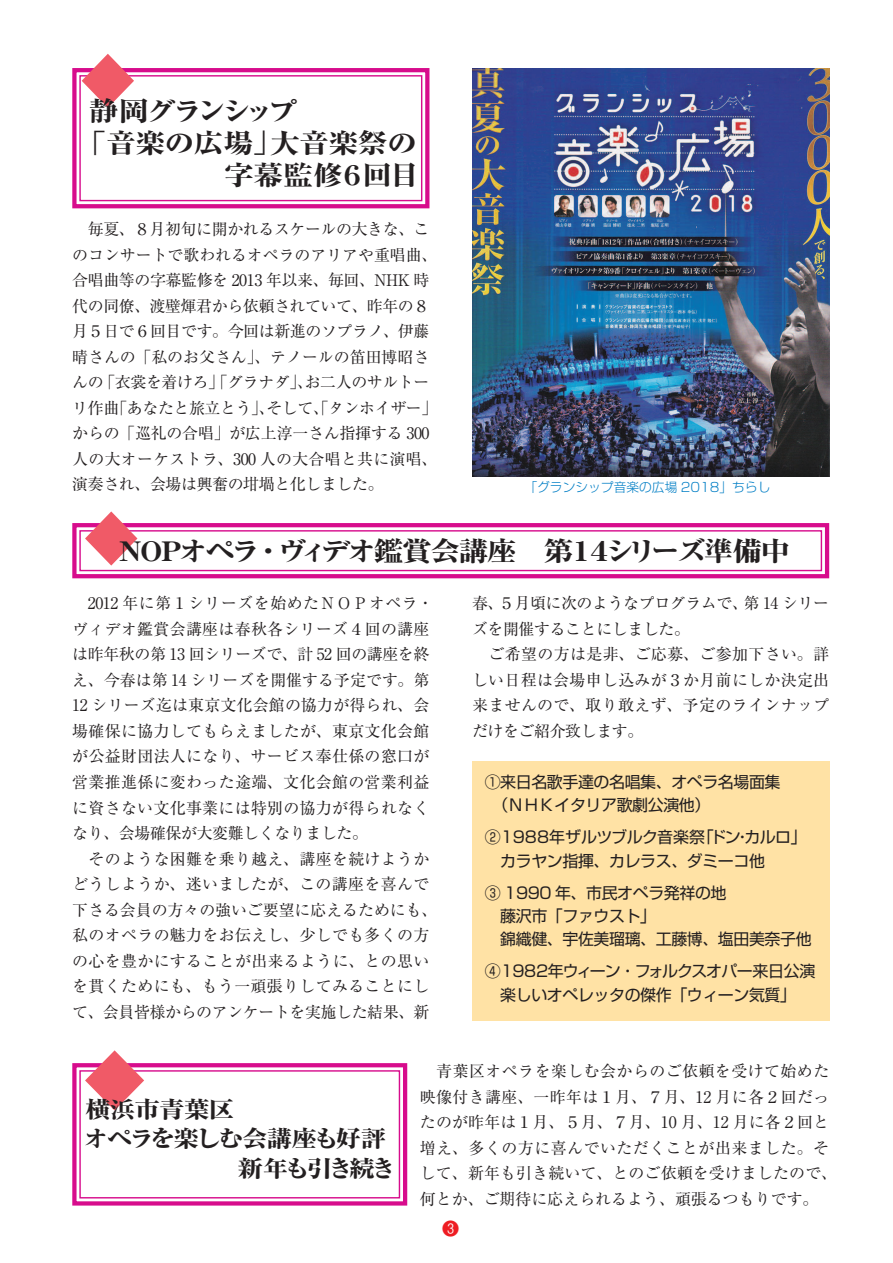
<style>
.page{position:relative;width:893px;height:1263px;background:#fff}
.page>*{position:absolute;margin:0;border:0;box-sizing:border-box;transform-origin:0 0}
.t1{font:800 26.85px "Ryumin Pro";letter-spacing:-.14em;color:#231f20;scale:1.11 1}
.t2{font:800 26.85px "Ryumin Pro";letter-spacing:-.01em;color:#231f20;scale:1.11 1}
.t3{font:800 26.85px "Ryumin Pro";letter-spacing:-.16em;color:#231f20;scale:1.11 1}
.t4{font:800 26.85px "Ryumin Pro";letter-spacing:-.04em;color:#231f20;scale:1.11 1}
.t5{font:800 22.95px "Ryumin Pro";letter-spacing:-.085em;color:#231f20;scale:1.11 1}
.t6{font:800 22.95px "Ryumin Pro";letter-spacing:-.145em;color:#231f20;scale:1.11 1}
.t7{font:500 16.95px "Gothic BBB Pro";color:#ee1d23}
.t8{font:15.9px/25.5px "Ryumin Pro";letter-spacing:.01em;color:#231f20}
.t9{font:15.9px/25.5px "Ryumin Pro";letter-spacing:-.025em;color:#231f20}
.t10{font:15.9px/23.4px "Shin Go Pro";letter-spacing:-.025em;color:#231f20}
.t11{font:300 12.75px "Shin Go Pro";color:#007ec5}
</style>
<div class="page">
<svg style="left:72px;top:1063px;width:336px;height:143px"></svg>
<div style="left:79px;top:1070px;width:321px;height:128px;border:1px solid #d70c8c"></div>
<svg style="left:85px;top:1050px;width:59px;height:60px"></svg>
<svg style="left:72px;top:68px;width:358px;height:141px"></svg>
<div style="left:79px;top:75px;width:343px;height:126px;border:1px solid #d70c8c"></div>
<svg style="left:82px;top:54px;width:52px;height:54px"></svg>
<svg style="left:72px;top:511px;width:758px;height:68px"></svg>
<div style="left:472px;top:761px;width:357px;height:259px;background:#ffe2a5"></div>
<img style="left:472px;top:68px;width:357px;height:408px">
<h1 class="t3" style="left:89px;top:90px;width:189px">静岡グランシップ</h1>
<h1 class="t2" style="left:77px;top:121px;width:308px">「音楽の広場」大音楽祭の</h1>
<h1 class="t4" style="left:224px;top:153px;width:178px">字幕監修６回目</h1>
<p class="t9" style="left:72px;top:215px;width:367px">　毎夏、８月初旬に開かれるスケールの大きな、このコンサートで歌われるオペラのアリアや重唱曲、合唱曲等の字幕監修を 2013 年以来、毎回、NHK 時代の同僚、渡壁煇君から依頼されていて、昨年の８月５日で６回目です。今回は新進のソプラノ、伊藤晴さんの「私のお父さん」、テノールの笛田博昭さんの「衣裳を着けろ」「グラナダ」、お二人のサルトーリ作曲「あなたと旅立とう」、そして、「タンホイザー」からの「巡礼の合唱」が広上淳一さん指揮する 300人の大オーケストラ、300 人の大合唱と共に演唱、演奏され、会場は興奮の坩堝と化しました。</p>
<p class="t11" style="left:524px;top:476px;width:248px">「グランシップ音楽の広場 2018」ちらし</p>
<h1 class="t1" style="left:115px;top:530px;width:609px">ＮＯＰオペラ・ヴィデオ鑑賞会講座　第１４シリーズ準備中</h1>
<p class="t8" style="left:472px;top:590px;width:359px">春、５月頃に次のようなプログラムで、第 14 シリーズを開催することにしました。<br>　ご希望の方は是非、ご応募、ご参加下さい。詳しい日程は会場申し込みが３か月前にしか決定出来ませんので、取り敢えず、予定のラインナップだけをご紹介致します。</p>
<p class="t10" style="left:485px;top:768px;width:297px">①来日名歌手達の名唱集、オペラ名場面集　（ＮＨＫイタリア歌劇公演他）</p>
<p class="t10" style="left:485px;top:824px;width:323px">②1988年ザルツブルク音楽祭「ドン・カルロ」　カラヤン指揮、カレラス、ダミーコ他</p>
<p class="t10" style="left:485px;top:879px;width:328px">③ 1990 年、市民オペラ発祥の地<br>　藤沢市「ファウスト」<br>　錦織健、宇佐美瑠璃、工藤博、塩田美奈子他</p>
<p class="t10" style="left:485px;top:957px;width:332px">④1982年ウィーン・フォルクスオパー来日公演　楽しいオペレッタの傑作「ウィーン気質」</p>
<p class="t8" style="left:72px;top:590px;width:366px">　2012 年に第１シリーズを始めたＮＯＰオペラ・ヴィデオ鑑賞会講座は春秋各シリーズ４回の講座は昨年秋の第 13 回シリーズで、計 52 回の講座を終え、今春は第 14 シリーズを開催する予定です。第<br>12 シリーズ迄は東京文化会館の協力が得られ、会場確保に協力してもらえましたが、東京文化会館が公益財団法人になり、サービス奉仕係の窓口が営業推進係に変わった途端、文化会館の営業利益に資さない文化事業には特別の協力が得られなくなり、会場確保が大変難しくなりました。<br>　そのような困難を乗り越え、講座を続けようかどうしようか、迷いましたが、この講座を喜んで下さる会員の方々の強いご要望に応えるためにも、私のオペラの魅力をお伝えし、少しでも多くの方の心を豊かにすることが出来るように、との思いを貫くためにも、もう一頑張りしてみることにして、会員皆様からのアンケートを実施した結果、新</p>
<h2 class="t5" style="left:85px;top:1091px;width:136px">横浜市青葉区</h2>
<h2 class="t5" style="left:83px;top:1121px;width:274px">オペラを楽しむ会講座も好評</h2>
<h2 class="t6" style="left:238px;top:1150px;width:144px">新年も引き続き</h2>
<p class="t8" style="left:420px;top:1057px;width:419px">　青葉区オペラを楽しむ会からのご依頼を受けて始めた映像付き講座、一昨年は１月、７月、12 月に各２回だったのが昨年は１月、５月、７月、10 月、12 月に各２回と増え、多くの方に喜んでいただくことが出来ました。そして、新年も引き続いて、とのご依頼を受けましたので、何とか、ご期待に応えられるよう、頑張るつもりです。</p>
<p class="t7" style="left:442px;top:1215px;width:19px">❸</p>
</div>
